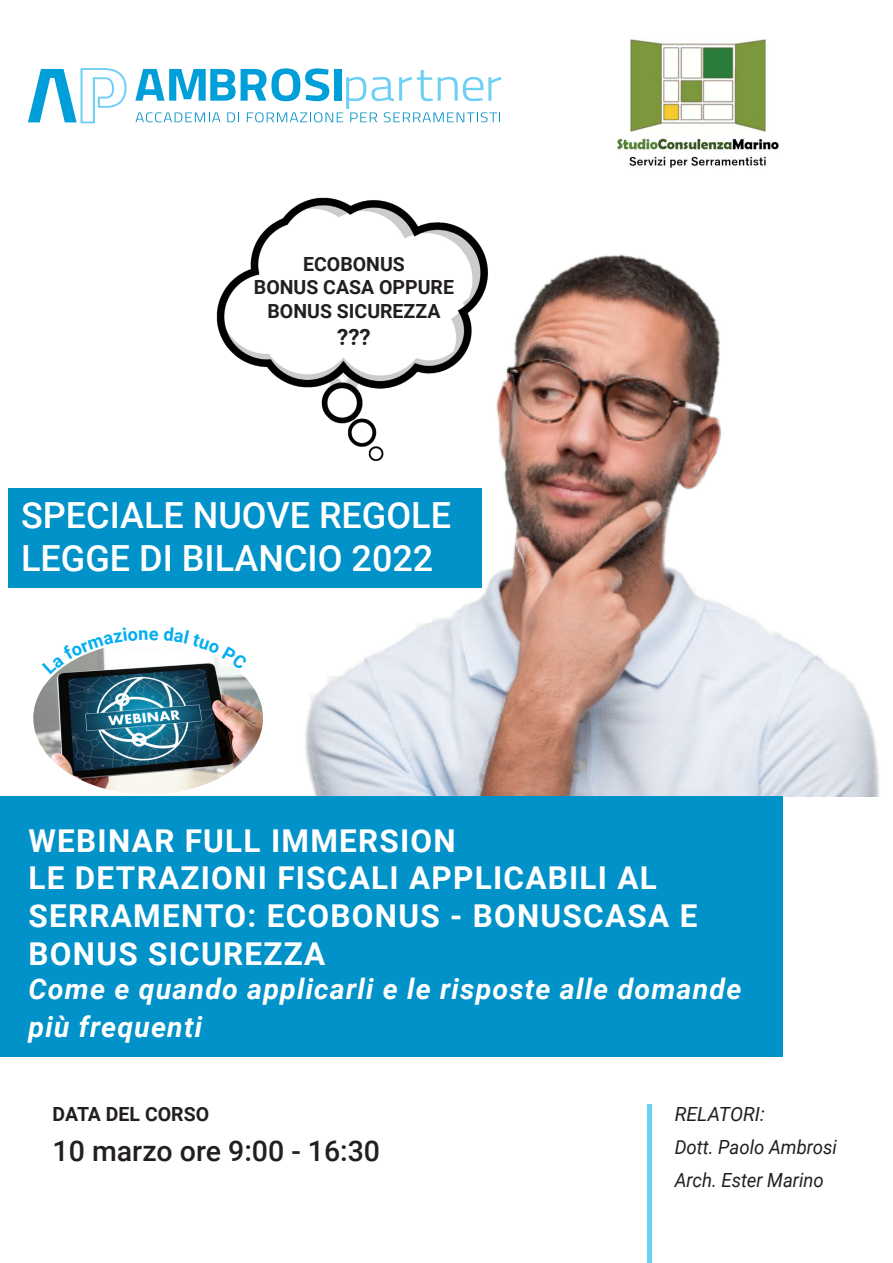
<style>
.page{position:relative;width:893px;height:1263px;background:#fff}
.page>*{position:absolute;margin:0;border:0;box-sizing:border-box;transform-origin:0 0}
.t1{font:500 36px "Roboto";color:#fff}
.t2{font:700 31.5px/37.8px "Roboto";letter-spacing:.04em;color:#fff}
.t3{font:italic 700 28.5px/37.8px "Roboto";letter-spacing:.04em;color:#fff}
.t4{font:500 28.5px "Roboto";color:#231f20}
.t5{font:700 22.5px "Roboto";color:#231f20}
.t6{font:700 19.5px "Roboto";color:#231f20}
.t7{font:italic 19.5px "Roboto";color:#231f20;scale:.95 1}
.t8{font:italic 19.5px "Roboto";color:#231f20}
</style>
<div class="page">
<svg style="left:135px;top:68px;width:366px;height:54px"></svg>
<svg style="left:28px;top:68px;width:99px;height:55px"></svg>
<img style="left:305px;top:254px;width:574px;height:543px">
<div style="left:0;top:796px;width:782px;height:261px;background:#0092c8"></div>
<div style="left:647px;top:1105px;width:5px;height:158px;background:#6bcff6"></div>
<img style="left:35px;top:666px;width:227px;height:127px">
<img style="left:617px;top:39px;width:162px;height:129px">
<img style="left:216px;top:197px;width:278px;height:277px">
<div style="left:9px;top:488px;width:473px;height:100px;background:#0092c8"></div>
<svg style="left:42px;top:648px;width:116px;height:26px"></svg>
<svg style="left:164px;top:656px;width:84px;height:13px"></svg>
<p class="t6" style="left:303px;top:250px;width:103px">ECOBONUS</p>
<p class="t6" style="left:254px;top:274px;width:202px">BONUS CASA OPPURE</p>
<p class="t6" style="left:268px;top:297px;width:174px">BONUS SICUREZZA</p>
<p class="t5" style="left:337px;top:321px;width:35px">???</p>
<p class="t1" style="left:21px;top:490px;width:431px">SPECIALE NUOVE REGOLE</p>
<p class="t1" style="left:21px;top:533px;width:414px">LEGGE DI BILANCIO 2022</p>
<p class="t2" style="left:29px;top:820px;width:429px">WEBINAR FULL IMMERSION</p>
<p class="t2" style="left:29px;top:858px;width:670px">LE DETRAZIONI FISCALI APPLICABILI AL<br>SERRAMENTO: ECOBONUS - BONUSCASA E<br>BONUS SICUREZZA</p>
<p class="t3" style="left:29px;top:969px;width:714px">Come e quando applicarli e le risposte alle domande più frequenti</p>
<p class="t6" style="left:53px;top:1100px;width:158px">DATA DEL CORSO</p>
<p class="t4" style="left:53px;top:1131px;width:329px">10 marzo ore 9:00 - 16:30</p>
<p class="t8" style="left:675px;top:1100px;width:92px">RELATORI:</p>
<p class="t7" style="left:675px;top:1133px;width:172px">Dott. Paolo Ambrosi</p>
<p class="t7" style="left:675px;top:1166px;width:159px">Arch. Ester Marino</p>
</div>
